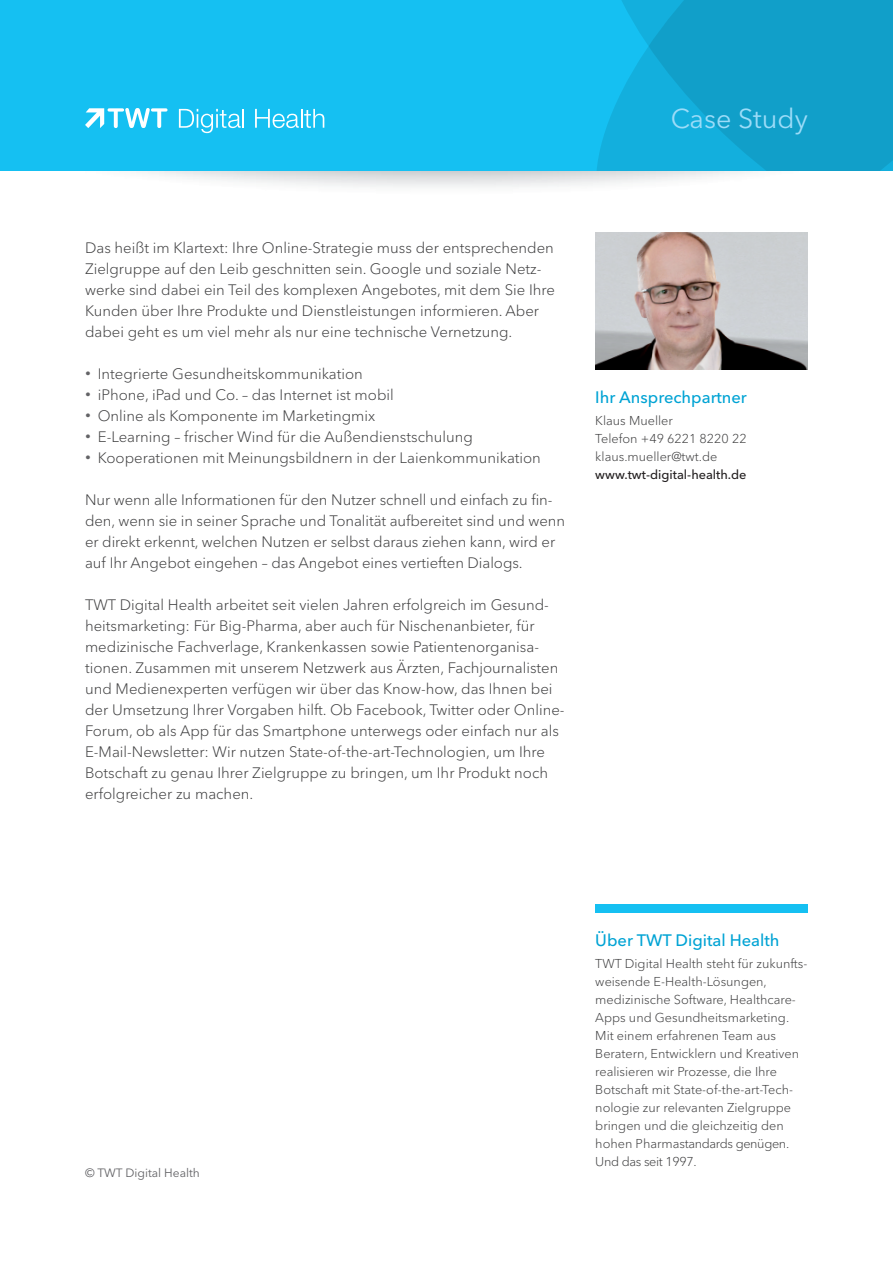
<style>
.page{position:relative;width:893px;height:1263px;background:#fff}
.page>*{position:absolute;margin:0;border:0;box-sizing:border-box;transform-origin:0 0}
.t1{font:27px "Avenir Next W1 G";color:#9cdcf8}
.t2{font:500 16.5px "Avenir Next W1 G";color:#00a3d4}
.t3{font:300 15px/21px "Avenir Next W1 G";color:#3e3e3f}
.t4{font:300 12.75px/18px "Avenir Next W1 G";color:#3e3e3f}
.t5{font:500 12.75px "Avenir Next W1 G";color:#231f20}
.t6{font:12px "Avenir Next W1 G";color:#636366}
.s1{font-weight:700;font-size:19.5px;color:#636366}
</style>
<div class="page">
<img style="left:0;top:170px;width:893px;height:17px">
<img style="left:595px;top:232px;width:213px;height:137px">
<div style="left:595px;top:904px;width:213px;height:9px;background:#15c0f2"></div>
<div style="left:0;top:0;width:893px;height:170px;background:#15c0f2"></div>
<svg style="left:597px;top:0;width:296px;height:170px;background:#11a5d1"></svg>
<svg style="left:85px;top:108px;width:82px;height:20px"></svg>
<svg style="left:179px;top:109px;width:65px;height:24px"></svg>
<svg style="left:255px;top:109px;width:69px;height:19px"></svg>
<h1 class="t1" style="left:671px;top:102px;width:139px">Case Study</h1>
<p class="t3" style="left:85px;top:237px;width:471px">Das heißt im Klartext: Ihre Online-Strategie muss der entsprechenden Zielgruppe auf den Leib geschnitten sein. Google und soziale Netz&shy;werke sind dabei ein Teil des komplexen Angebotes, mit dem Sie Ihre Kunden über Ihre Produkte und Dienstleistungen informieren. Aber dabei geht es um viel mehr als nur eine technische Vernetzung.</p>
<p class="t3" style="left:85px;top:363px;width:457px"><span class="s1">·</span> Integrierte Gesundheitskommunikation<br><span class="s1">·</span> iPhone, iPad und Co. – das Internet ist mobil<br><span class="s1">·</span> Online als Komponente im Marketingmix<br><span class="s1">·</span> E-Learning – frischer Wind für die Außendienstschulung<br><span class="s1">·</span> Kooperationen mit Meinungsbildnern in der Laienkommunikation</p>
<p class="t3" style="left:85px;top:489px;width:482px">Nur wenn alle Informationen für den Nutzer schnell und einfach zu fin&shy;den, wenn sie in seiner Sprache und Tonalität aufbereitet sind und wenn er direkt erkennt, welchen Nutzen er selbst daraus ziehen kann, wird er auf Ihr Angebot eingehen – das Angebot eines vertieften Dialogs.</p>
<p class="t3" style="left:85px;top:594px;width:481px">TWT Digital Health arbeitet seit vielen Jahren erfolgreich im Gesund&shy;heitsmarketing: Für Big-Pharma, aber auch für Nischenanbieter, für medizinische Fachverlage, Krankenkassen sowie Patientenorganisa&shy;tionen. Zusammen mit unserem Netzwerk aus Ärzten, Fachjournalisten und Medienexperten verfügen wir über das Know-how, das Ihnen bei der Umsetzung Ihrer Vorgaben hilft. Ob Facebook, Twitter oder Online-Forum, ob als App für das Smartphone unterwegs oder einfach nur als E-Mail-Newsletter: Wir nutzen State-of-the-art-Technologien, um Ihre Botschaft zu genau Ihrer Zielgruppe zu bringen, um Ihr Produkt noch erfolgreicher zu machen.</p>
<p class="t2" style="left:595px;top:387px;width:153px">Ihr Ansprechpartner</p>
<p class="t4" style="left:595px;top:411px;width:153px">Klaus Mueller<br>Telefon +49 6221 8220 22 klaus.mueller@twt.de</p>
<p class="t5" style="left:595px;top:467px;width:153px">www.twt-digital-health.de</p>
<p class="t6" style="left:85px;top:1166px;width:116px">© TWT Digital Health</p>
<p class="t2" style="left:595px;top:930px;width:186px">Über TWT Digital Health</p>
<p class="t4" style="left:595px;top:955px;width:214px">TWT Digital Health steht für zukunfts&shy;weisende E-Health-Lösungen, medizinische Software, Healthcare-Apps und Gesundheitsmarketing.<br>Mit einem erfahrenen Team aus Beratern, Entwicklern und Kreativen realisieren wir Prozesse, die Ihre Botschaft mit State-of-the-art-Tech&shy;nologie zur relevanten Zielgruppe bringen und die gleichzeitig den hohen Pharmastandards genügen.<br>Und das seit 1997.</p>
</div>
